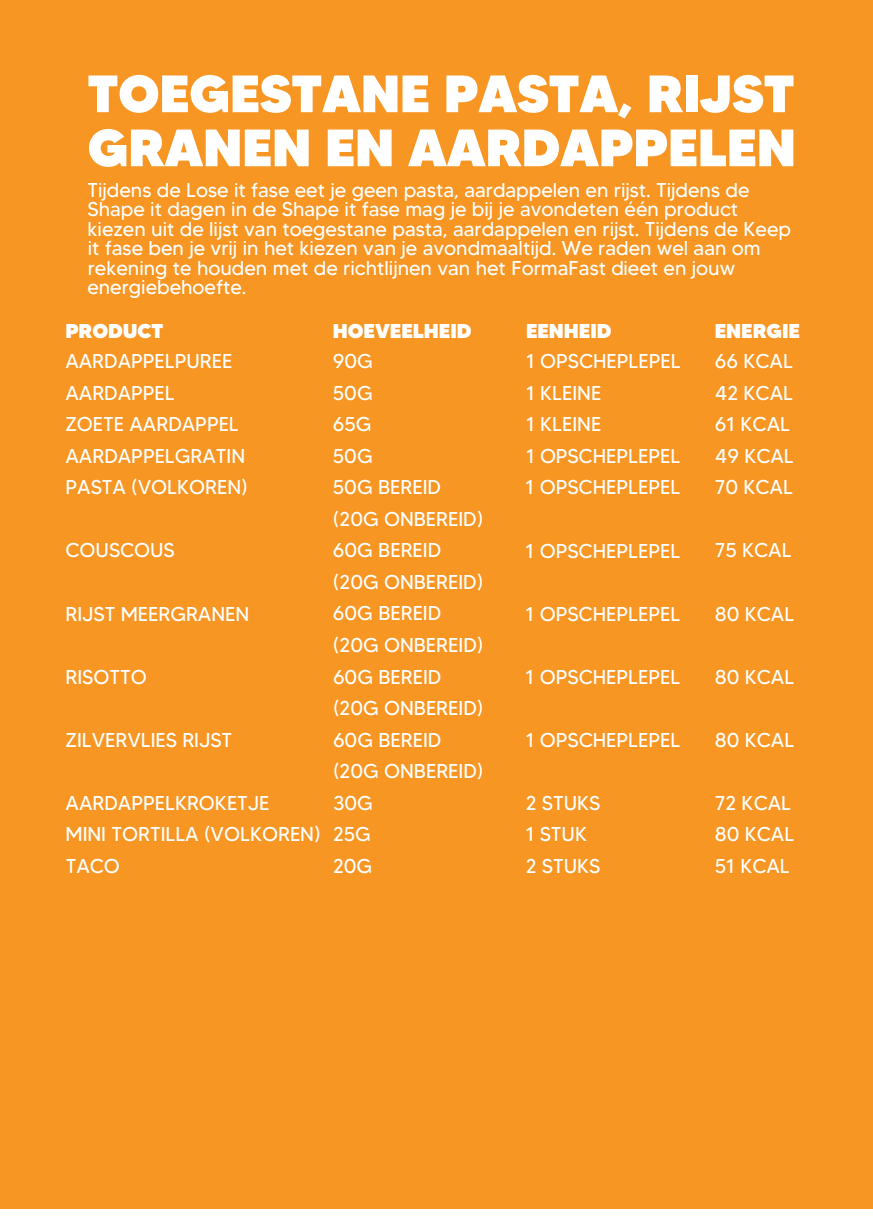
<style>
.page{position:relative;width:873px;height:1224px;background:#fff}
.page>*{position:absolute;margin:0;border:0;box-sizing:border-box;transform-origin:0 0}
.t1{font:900 52.4px/54px "MADETOMMY";letter-spacing:-.005em;color:#fff}
.t2{font:20px/31.6px "MADETOMMY";color:#fff}
.t3{font:900 20px "MADETOMMY";color:#fff}
</style>
<div class="page">
<div style="left:0;top:0;width:873px;height:1208px;background:#f79623"></div>
<h1 class="t1" style="left:87px;top:66px;width:710px">TOEGESTANE PASTA, RIJST<br>GRANEN EN AARDAPPELEN</h1>
<p class="t2" style="left:87px;top:180px;width:705px;line-height:19.6px">Tijdens de Lose it fase eet je geen pasta, aardappelen en rijst. Tijdens de Shape it dagen in de Shape it fase mag je bij je avondeten één product kiezen uit de lijst van toegestane pasta, aardappelen en rijst. Tijdens de Keep it fase ben je vrij in het kiezen van je avondmaaltijd. We raden wel aan om rekening te houden met de richtlijnen van het FormaFast dieet en jouw energiebehoefte.</p>
<p class="t3" style="left:65px;top:319px;width:99px">PRODUCT</p>
<p class="t2" style="left:65px;top:345px;width:184px">AARDAPPELPUREE<br>AARDAPPEL<br>ZOETE AARDAPPEL<br>AARDAPPELGRATIN<br>PASTA (VOLKOREN)</p>
<p class="t3" style="left:333px;top:319px;width:140px">HOEVEELHEID</p>
<p class="t2" style="left:333px;top:345px;width:152px">90G<br>50G<br>65G<br>50G<br>50G BEREID (20G ONBEREID)<br>60G BEREID (20G ONBEREID)<br>60G BEREID (20G ONBEREID)<br>60G BEREID (20G ONBEREID)<br>60G BEREID (20G ONBEREID)<br>30G<br>25G<br>20G</p>
<p class="t3" style="left:715px;top:319px;width:87px">ENERGIE</p>
<p class="t2" style="left:715px;top:345px;width:81px">66 KCAL<br>42 KCAL<br>61 KCAL<br>49 KCAL<br>70 KCAL</p>
<p class="t3" style="left:526px;top:318px;width:87px">EENHEID</p>
<p class="t2" style="left:526px;top:345px;width:157px">1 OPSCHEPLEPEL<br>1 KLEINE<br>1 KLEINE<br>1 OPSCHEPLEPEL<br>1 OPSCHEPLEPEL</p>
<p class="t2" style="left:715px;top:535px;width:78px">75 KCAL</p>
<p class="t2" style="left:66px;top:535px;width:111px">COUSCOUS</p>
<p class="t2" style="left:526px;top:535px;width:156px">1 OPSCHEPLEPEL</p>
<p class="t2" style="left:715px;top:598px;width:81px">80 KCAL</p>
<p class="t2" style="left:66px;top:598px;width:185px">RIJST MEERGRANEN</p>
<p class="t2" style="left:526px;top:598px;width:156px">1 OPSCHEPLEPEL</p>
<p class="t2" style="left:715px;top:661px;width:81px">80 KCAL</p>
<p class="t2" style="left:66px;top:661px;width:83px">RISOTTO</p>
<p class="t2" style="left:526px;top:661px;width:156px">1 OPSCHEPLEPEL</p>
<p class="t2" style="left:715px;top:724px;width:81px">80 KCAL</p>
<p class="t2" style="left:66px;top:724px;width:168px">ZILVERVLIES RIJST</p>
<p class="t2" style="left:526px;top:724px;width:156px">1 OPSCHEPLEPEL</p>
<p class="t2" style="left:715px;top:787px;width:81px">72 KCAL<br>80 KCAL<br>51 KCAL</p>
<p class="t2" style="left:66px;top:787px;width:257px">AARDAPPELKROKETJE<br>MINI TORTILLA (VOLKOREN)<br>TACO</p>
<p class="t2" style="left:526px;top:787px;width:76px">2 STUKS<br>1 STUK<br>2 STUKS</p>
</div>
